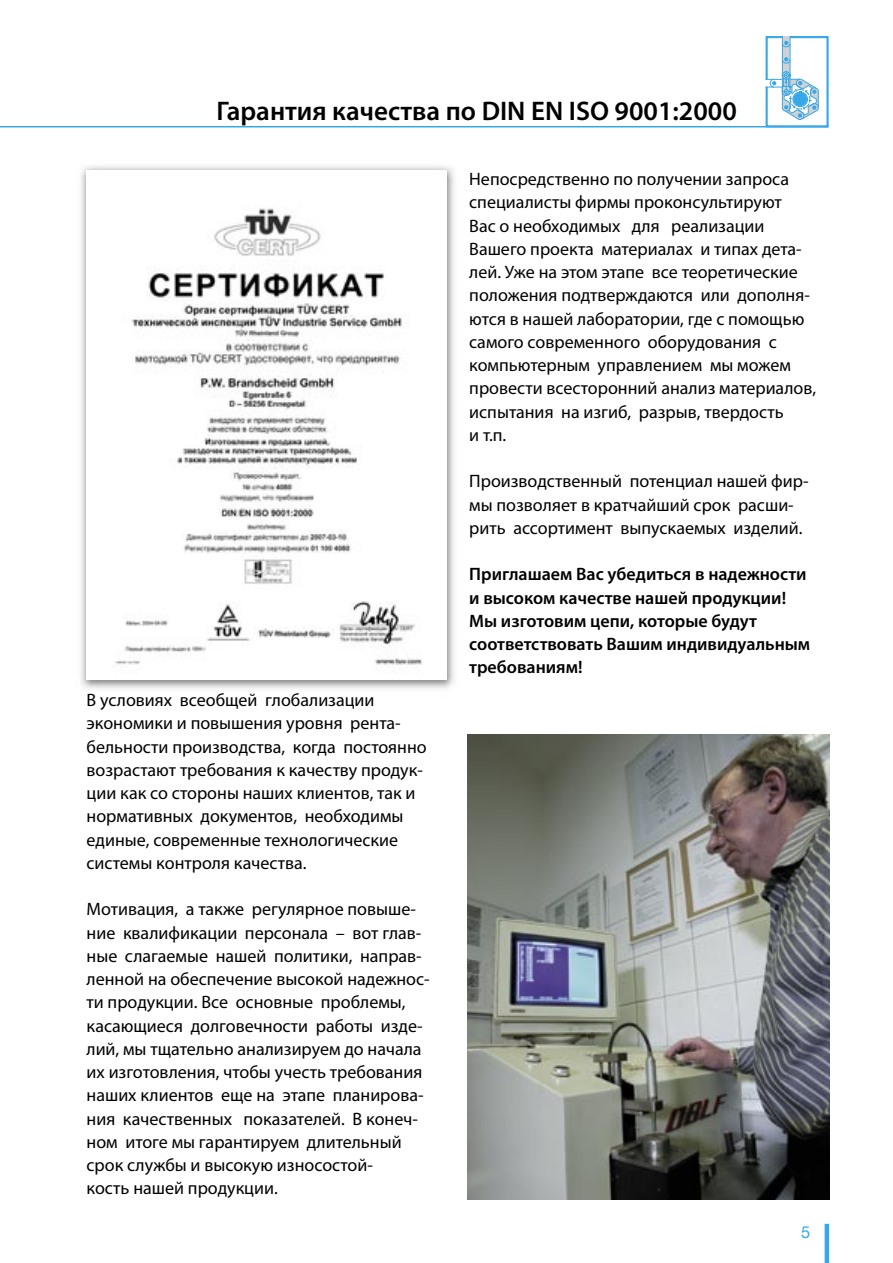
<style>
.page{position:relative;width:893px;height:1263px;background:#fff}
.page>*{position:absolute;margin:0;border:0;box-sizing:border-box;transform-origin:0 0}
.t1{font:600 27px "Myriad Pro";color:#000}
.t2{font:18px/23.2px "Myriad Pro";color:#000}
.t3{font:600 18px/23.2px "Myriad Pro";color:#000}
.t4{font:16.5px "Helvetica Neue";color:#36a7e9}
</style>
<div class="page">
<img style="left:81px;top:166px;width:373px;height:523px">
<hr style="left:825px;top:1224px;width:4px;height:39px;background:#36a7e9">
<svg style="left:764px;top:36px;width:65px;height:92px"></svg>
<hr style="left:0;top:126px;width:828px;height:1px;background:#36a7e9">
<img style="left:468px;top:734px;width:361px;height:465px">
<img style="left:86px;top:170px;width:360px;height:510px">
<h1 class="t1" style="left:216px;top:96px;width:522px">Гарантия качества по DIN EN ISO 9001:2000</h1>
<p class="t2" style="left:87px;top:689px;width:342px">В условиях всеобщей глобализации экономики и повышения уровня рента&shy;бельности производства, когда постоянно возрастают требования к качеству продук&shy;ции как со стороны наших клиентов, так и нормативных документов, необходимы единые, современные технологические системы контроля качества.</p>
<p class="t2" style="left:87px;top:898px;width:345px">Мотивация, а также регулярное повыше&shy;ние квалификации персонала – вот глав&shy;ные слагаемые нашей политики, направ&shy;ленной на обеспечение высокой надежнос&shy;ти продукции. Все основные проблемы, касающиеся долговечности работы изде&shy;лий, мы тщательно анализируем до начала их изготовления, чтобы учесть требования наших клиентов еще на этапе планирова&shy;ния качественных показателей. В конеч&shy;ном итоге мы гарантируем длительный срок службы и высокую износостой-<br>кость нашей продукции.</p>
<p class="t2" style="left:469px;top:168px;width:348px">Непосредственно по получении запроса специалисты фирмы проконсультируют<br>Вас о необходимых для реализации Вашего проекта материалах и типах дета&shy;лей. Уже на этом этапе все теоретические положения подтверждаются или дополня&shy;ются в нашей лаборатории, где с помощью самого современного оборудования с компьютерным управлением мы можем провести всесторонний анализ материалов, испытания на изгиб, разрыв, твердость<br>и т.п.</p>
<p class="t2" style="left:469px;top:470px;width:341px">Производственный потенциал нашей фир&shy;мы позволяет в кратчайший срок расши&shy;рить ассортимент выпускаемых изделий.</p>
<p class="t3" style="left:469px;top:563px;width:342px">Приглашаем Вас убедиться в надежности и высоком качестве нашей продукции!<br>Мы изготовим цепи, которые будут соответствовать Вашим индивидуальным требованиям!</p>
<p class="t4" style="left:801px;top:1222px;width:11px">5</p>
</div>
